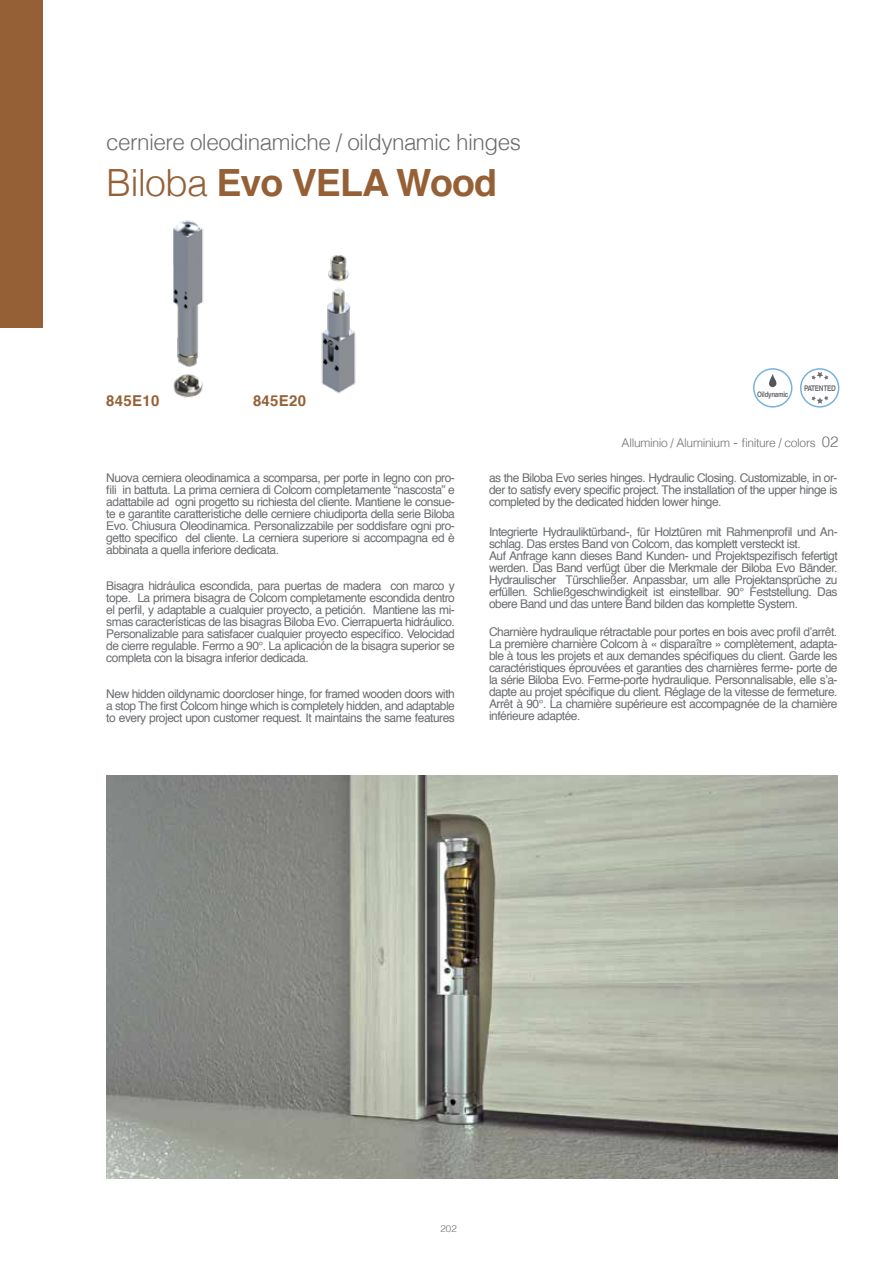
<style>
.page{position:relative;width:893px;height:1263px;background:#fff}
.page>*{position:absolute;margin:0;border:0;box-sizing:border-box;transform-origin:0 0}
.t1{font:700 37.5px "Helvetica";letter-spacing:-.025em;color:#966036}
.t2{font:300 22.5px "Helvetica";letter-spacing:-.025em;color:#6a6d70}
.t3{font:700 15px "Helvetica";letter-spacing:.02em;color:#966036}
.t4{font:12px/12px "Helvetica";letter-spacing:-.04em;color:#6a6d70;text-align:justify}
.t5{font:300 12px "Helvetica";letter-spacing:-.025em;color:#6a6d70}
.t6{font:300 9.75px "Helvetica";color:#6a6d70}
.t7{font:700 7.8px "Helvetica LT Std";letter-spacing:-.05em;color:#6a6d70;scale:.83 1}
.t8{font:700 7.65px "Helvetica LT Std";letter-spacing:-.05em;color:#6a6d70;scale:.83 1}
.s1{font-weight:300}
.s2{font-size:13.5px}
.s3{font-size:15px}
</style>
<div class="page">
<div style="left:0;top:0;width:43px;height:327px;background:#966036"></div>
<img style="left:106px;top:775px;width:732px;height:403px">
<img style="left:173px;top:219px;width:31px;height:179px">
<img style="left:321px;top:255px;width:35px;height:139px">
<svg style="left:769px;top:374px;width:8px;height:13px"></svg>
<div style="left:753px;top:368px;width:39px;height:40px;border:2px solid #79b2db;border-radius:50%"></div>
<svg style="left:811px;top:396px;width:17px;height:8px"></svg>
<svg style="left:811px;top:372px;width:17px;height:8px"></svg>
<div style="left:800px;top:368px;width:39px;height:40px;border:2px solid #79b2db;border-radius:50%"></div>
<h2 class="t2" style="left:106px;top:123px;width:416px">cerniere oleodinamiche / oildynamic hinges</h2>
<h1 class="t1" style="left:106px;top:152px;width:392px"><span class="s1">Biloba</span> Evo VELA Wood</h1>
<p class="t3" style="left:106px;top:389px;width:55px">845E10</p>
<p class="t3" style="left:253px;top:389px;width:55px">845E20</p>
<p class="t8" style="left:757px;top:389px;width:39px">Oildynamic</p>
<p class="t7" style="left:804px;top:384px;width:40px">PATENTED</p>
<p class="t5" style="left:622px;top:433px;width:218px">Alluminio / Aluminium <span class="s2">-</span> finiture / colors <span class="s3">02</span></p>
<p class="t4" style="left:106px;top:472px;width:350px">Nuova cerniera oleodinamica a scomparsa, per porte in legno con pro&shy;fili in battuta. La prima cerniera di Colcom completamente “nascosta” e adattabile ad ogni progetto su richiesta del cliente. Mantiene le consue&shy;te e garantite caratteristiche delle cerniere chiudiporta della serie Biloba Evo. Chiusura Oleodinamica. Personalizzabile per soddisfare ogni pro&shy;getto specifico del cliente. La cerniera superiore si accompagna ed è abbinata a quella inferiore dedicata.</p>
<p class="t4" style="left:106px;top:580px;width:350px">Bisagra hidráulica escondida, para puertas de madera con marco y tope. La primera bisagra de Colcom completamente escondida dentro el perfil, y adaptable a cualquier proyecto, a petición. Mantiene las mi&shy;smas características de las bisagras Biloba Evo. Cierrapuerta hidráulico.<br>Personalizable para satisfacer cualquier proyecto específico. Velocidad de cierre regulable. Fermo a 90°. La aplicación de la bisagra superior se completa con la bisagra inferior dedicada.</p>
<p class="t4" style="left:106px;top:688px;width:350px">New hidden oildynamic doorcloser hinge, for framed wooden doors with a stop The first Colcom hinge which is completely hidden, and adaptable to every project upon customer request. It maintains the same features</p>
<p class="t4" style="left:489px;top:472px;width:350px">as the Biloba Evo series hinges. Hydraulic Closing. Customizable, in or&shy;der to satisfy every specific project. The installation of the upper hinge is completed by the dedicated hidden lower hinge.</p>
<p class="t4" style="left:489px;top:526px;width:350px;text-align:left">Integrierte Hydrauliktürband-, für Holztüren mit Rahmenprofil und An&shy;schlag. Das erstes Band von Colcom, das komplett versteckt ist.<br>Auf Anfrage kann dieses Band Kunden- und Projektspezifisch fefertigt werden. Das Band verfügt über die Merkmale der Biloba Evo Bänder.<br>Hydraulischer Türschließer. Anpassbar, um alle Projektansprüche zu erfüllen. Schließgeschwindigkeit ist einstellbar. 90° Feststellung. Das obere Band und das untere Band bilden das komplette System.</p>
<p class="t4" style="left:489px;top:626px;width:350px">Charnière hydraulique rétractable pour portes en bois avec profil d’arrêt.<br>La première charnière Colcom à « disparaître » complètement, adapta&shy;ble à tous les projets et aux demandes spécifiques du client. Garde les caractéristiques éprouvées et garanties des charnières ferme- porte de la série Biloba Evo. Ferme-porte hydraulique. Personnalisable, elle s’a&shy;dapte au projet spécifique du client. Réglage de la vitesse de fermeture.<br>Arrêt à 90°. La charnière supérieure est accompagnée de la charnière inférieure adaptée.</p>
<p class="t6" style="left:440px;top:1220px;width:18px">202</p>
</div>
